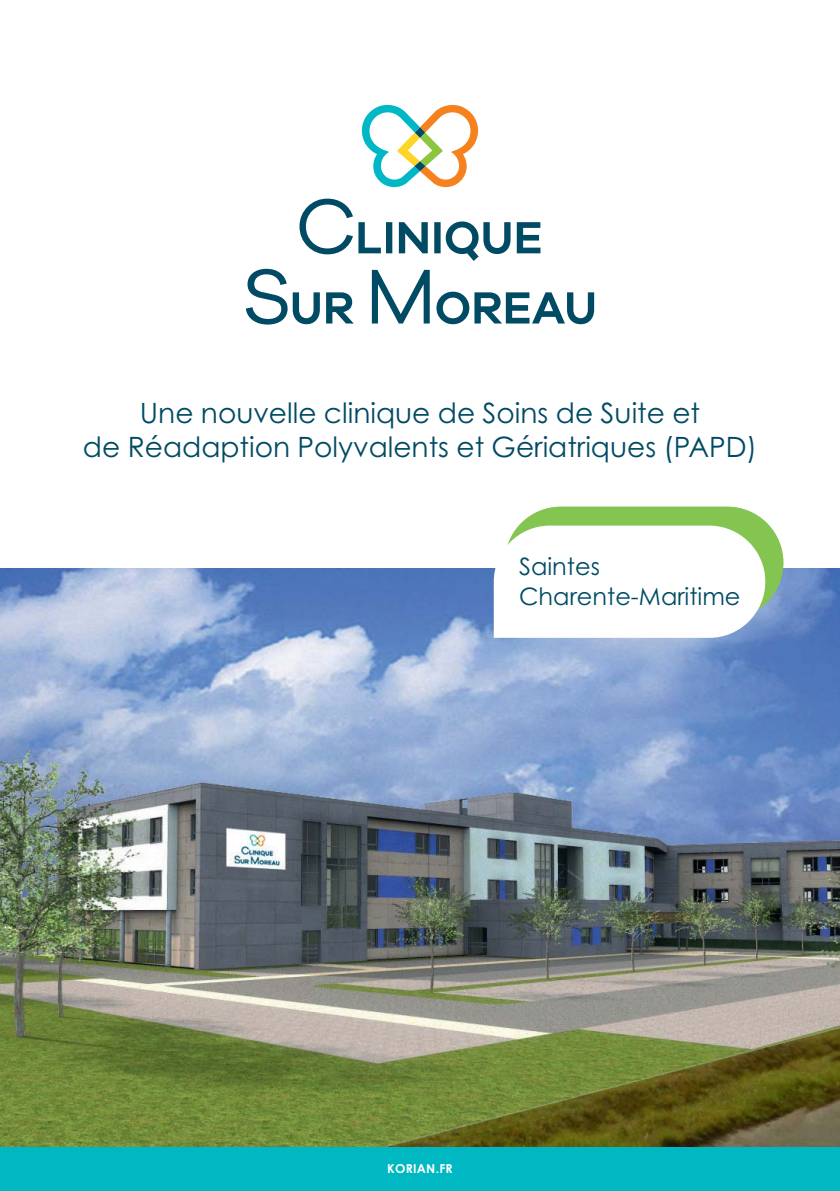
<style>
.page{position:relative;width:840px;height:1191px;background:#fff}
.page>*{position:absolute;margin:0;border:0;box-sizing:border-box;transform-origin:0 0}
.t1{font:28px/34px "Century Gothic Std";color:#004a64;text-align:center}
.t2{font:24px/30px "Century Gothic Std";color:#004a64}
.t3{font:700 12.4px "Century Gothic Std";letter-spacing:.02em;color:#fff}
</style>
<div class="page">
<div style="left:0;top:1146px;width:839px;height:45px;background:#00b8c2"></div>
<img style="left:0;top:568px;width:839px;height:578px">
<svg style="left:493px;top:506px;width:290px;height:132px"></svg>
<svg style="left:361px;top:105px;width:117px;height:82px"></svg>
<svg style="left:246px;top:269px;width:348px;height:55px"></svg>
<svg style="left:299px;top:199px;width:241px;height:62px"></svg>
<p class="t1" style="left:83px;top:399px;width:675px">Une nouvelle clinique de Soins de Suite et<br>de Réadaption Polyvalents et Gériatriques (PAPD)</p>
<p class="t2" style="left:519px;top:554px;width:223px">Saintes<br>Charente-Maritime</p>
<p class="t3" style="left:387px;top:1164px;width:67px">KORIAN.FR</p>
</div>
